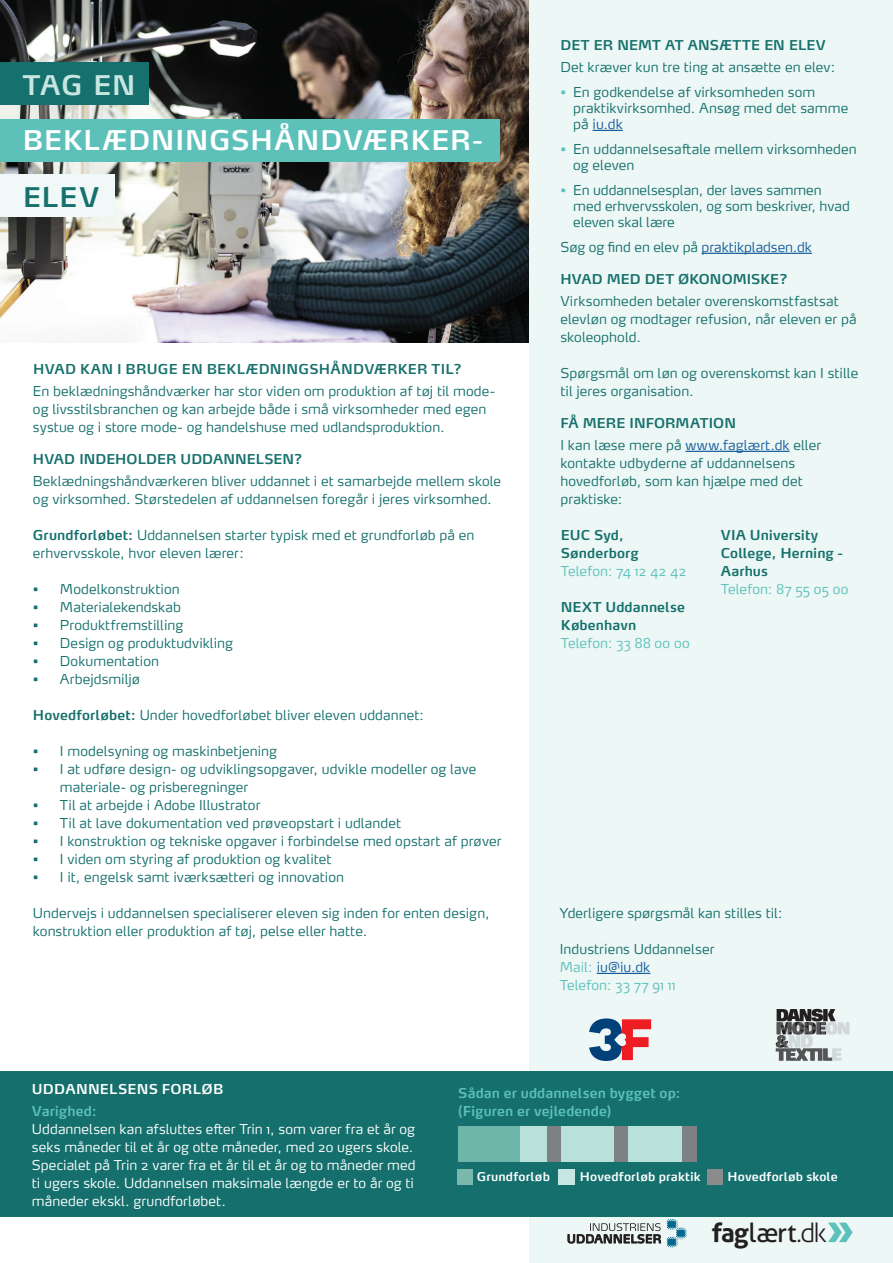
<style>
.page{position:relative;width:893px;height:1263px;background:#fff}
.page>*{position:absolute;margin:0;border:0;box-sizing:border-box;transform-origin:0 0}
.t1{font:600 27px "Max";letter-spacing:.035em;color:#fff}
.t2{font:600 27px "Max";color:#c7e6e1}
.t3{font:600 27px "Max";color:#16706d}
.t4{font:26.4px "Aller";color:#231f20}
.t5{font:300 13.5px/18px "Max OT";letter-spacing:.005em;color:#15706d}
.t6{font:300 13.5px/18px "Max OT";letter-spacing:.005em;color:#fff}
.t7{font:600 13.5px "Max";letter-spacing:.005em;color:#16706d}
.t8{font:600 13.5px/18px "Max OT";letter-spacing:.005em;color:#15706d}
.t9{font:600 13.5px/18px "Max OT";letter-spacing:.005em;color:#5cc0bb}
.t10{font:300 13.5px "Max OT";letter-spacing:.01em;color:#5cc0bb}
.t11{font:600 13.5px "Max OT";letter-spacing:.015em;color:#17716d}
.t12{font:600 13.5px "Max OT";letter-spacing:.015em;color:#fff}
.t13{font:600 12px "Max OT";letter-spacing:.015em;color:#fff}
.s1{font-weight:600;color:#16706d}
.s2{color:#5cc0bb}
.s3{color:#175d9e}
.s4{font-weight:700}
.s5{font-weight:300}
</style>
<div class="page">
<div style="left:529px;top:0;width:364px;height:1263px;background:#edf7f5"></div>
<div style="left:0;top:1071px;width:893px;height:146px;background:#15706d"></div>
<img style="left:0;top:0;width:529px;height:342px">
<hr style="left:593px;top:130px;width:30px;height:1px;background:#175d9e">
<hr style="left:702px;top:253px;width:110px;height:1px;background:#175d9e">
<hr style="left:685px;top:451px;width:105px;height:1px;background:#175d9e">
<svg style="left:828px;top:1222px;width:25px;height:20px"></svg>
<div style="left:0;top:63px;width:149px;height:42px;background:#16706d"></div>
<div style="left:0;top:175px;width:115px;height:42px;background:#f0f9f8"></div>
<svg style="left:567px;top:1223px;width:94px;height:21px"></svg>
<svg style="left:667px;top:1219px;width:20px;height:28px"></svg>
<div style="left:0;top:119px;width:500px;height:43px;background:#5dc1ba"></div>
<div style="left:558px;top:1169px;width:17px;height:15px;background:#c7e6e1"></div>
<div style="left:707px;top:1169px;width:16px;height:16px;background:#8c8b8b"></div>
<div style="left:457px;top:1170px;width:16px;height:15px;background:#7ab8ac"></div>
<svg style="left:776px;top:1009px;width:73px;height:52px"></svg>
<hr style="left:597px;top:973px;width:53px;height:1px;background:#175d9e">
<svg style="left:589px;top:1018px;width:62px;height:43px"></svg>
<div style="left:519px;top:1126px;width:28px;height:35px;background:#b8e1da"></div>
<div style="left:547px;top:1126px;width:14px;height:35px;background:#7d8183"></div>
<div style="left:561px;top:1126px;width:54px;height:35px;background:#b8e1da"></div>
<div style="left:615px;top:1126px;width:14px;height:35px;background:#7d8183"></div>
<div style="left:458px;top:1126px;width:61px;height:35px;background:#6eb6a9"></div>
<div style="left:629px;top:1126px;width:53px;height:35px;background:#b8e1da"></div>
<div style="left:682px;top:1126px;width:14px;height:35px;background:#7d8183"></div>
<h1 class="t2" style="left:23px;top:68px;width:114px">TAG EN</h1>
<h1 class="t1" style="left:23px;top:123px;width:462px">BEKLÆDNINGSHÅNDVÆRKER-</h1>
<h1 class="t3" style="left:23px;top:180px;width:78px">ELEV</h1>
<p class="t11" style="left:33px;top:360px;width:430px">HVAD KAN I BRUGE EN BEKLÆDNINGSHÅNDVÆRKER TIL?</p>
<p class="t5" style="left:33px;top:382px;width:464px">En beklædningshåndværker har stor viden om produktion af tøj til mode&shy;og livsstilsbranchen og kan arbejde både i små virksomheder med egen systue og i store mode- og handelshuse med udlandsproduktion.</p>
<p class="t7" style="left:33px;top:450px;width:271px">HVAD INDEHOLDER UDDANNELSEN?</p>
<p class="t5" style="left:33px;top:472px;width:470px">Beklædningshåndværkeren bliver uddannet i et samarbejde mellem skole og virksomhed. Størstedelen af uddannelsen foregår i jeres virksomhed.</p>
<p class="t5" style="left:33px;top:526px;width:443px"><span class="s1">Grundforløbet:</span> Uddannelsen starter typisk med et grundforløb på en erhvervsskole, hvor eleven lærer:</p>
<p class="t5" style="left:33px;top:580px;width:148px">• Modelkonstruktion</p>
<p class="t5" style="left:33px;top:598px;width:149px">• Materialekendskab</p>
<p class="t5" style="left:33px;top:616px;width:152px">• Produktfremstilling</p>
<p class="t5" style="left:33px;top:634px;width:202px">• Design og produktudvikling</p>
<p class="t5" style="left:33px;top:652px;width:128px">• Dokumentation</p>
<p class="t5" style="left:33px;top:670px;width:109px">• Arbejdsmiljø</p>
<p class="t5" style="left:33px;top:706px;width:393px"><span class="s1">Hovedforløbet:</span> Under hovedforløbet bliver eleven uddannet:</p>
<p class="t5" style="left:33px;top:742px;width:245px">• I modelsyning og maskinbetjening</p>
<p class="t5" style="left:60px;top:760px;width:418px;text-indent:-27px">• I at udføre design- og udviklingsopgaver, udvikle modeller og lave materiale- og prisberegninger</p>
<p class="t5" style="left:33px;top:796px;width:229px">• Til at arbejde i Adobe Illustrator</p>
<p class="t5" style="left:33px;top:814px;width:370px">• Til at lave dokumentation ved prøveopstart i udlandet</p>
<p class="t5" style="left:33px;top:832px;width:470px">• I konstruktion og tekniske opgaver i forbindelse med opstart af prøver</p>
<p class="t5" style="left:33px;top:850px;width:300px">• I viden om styring af produktion og kvalitet</p>
<p class="t5" style="left:33px;top:868px;width:313px">• I it, engelsk samt iværksætteri og innovation</p>
<p class="t5" style="left:33px;top:904px;width:458px">Undervejs i uddannelsen specialiserer eleven sig inden for enten design, konstruktion eller produktion af tøj, pelse eller hatte.</p>
<p class="t7" style="left:560px;top:36px;width:267px">DET ER NEMT AT ANSÆTTE EN ELEV</p>
<p class="t5" style="left:560px;top:58px;width:276px">Det kræver kun tre ting at ansætte en elev:</p>
<p class="t5" style="left:573px;top:84px;width:277px;line-height:16.2px;text-indent:-13px"><span class="s2">•</span> En godkendelse af virksomheden som praktikvirksomhed. Ansøg med det samme på <span class="s3">iu.dk</span></p>
<p class="t5" style="left:573px;top:141px;width:285px;line-height:16.2px;text-indent:-13px"><span class="s2">•</span> En uddannelsesaftale mellem virksomheden og eleven</p>
<p class="t5" style="left:573px;top:182px;width:278px;line-height:16.2px;text-indent:-13px"><span class="s2">•</span> En uddannelsesplan, der laves sammen med erhvervsskolen, og som beskriver, hvad eleven skal lære</p>
<p class="t5" style="left:560px;top:238px;width:253px">Søg og find en elev på <span class="s3">praktikpladsen.dk</span></p>
<p class="t7" style="left:560px;top:270px;width:229px">HVAD MED DET ØKONOMISKE?</p>
<p class="t5" style="left:560px;top:292px;width:298px">Virksomheden betaler overenskomstfastsat elevløn og modtager refusion, når eleven er på skoleophold.</p>
<p class="t5" style="left:560px;top:364px;width:299px">Spørgsmål om løn og overenskomst kan I stille til jeres organisation.</p>
<p class="t7" style="left:560px;top:414px;width:177px">FÅ MERE INFORMATION</p>
<p class="t5" style="left:560px;top:436px;width:262px">I kan læse mere på <span class="s3">www.faglært.dk</span> eller kontakte udbyderne af uddannelsens hovedforløb, som kan hjælpe med det praktiske:</p>
<p class="t8" style="left:561px;top:526px;width:79px">EUC Syd,<br>Sønderborg</p>
<p class="t10" style="left:561px;top:563px;width:127px">Telefon: 74 12 42 42</p>
<p class="t8" style="left:561px;top:598px;width:126px">NEXT Uddannelse<br>København</p>
<p class="t10" style="left:561px;top:635px;width:130px">Telefon: 33 88 00 00</p>
<p class="t8" style="left:721px;top:526px;width:124px">VIA University<br>College, Herning -<br>Aarhus</p>
<p class="t10" style="left:721px;top:581px;width:129px">Telefon: 87 55 05 00</p>
<p class="t5" style="left:560px;top:904px;width:225px">Yderligere spørgsmål kan stilles til:</p>
<p class="t5" style="left:560px;top:940px;width:156px">Industriens Uddannelser<br><span class="s2">Mail:</span> <span class="s3">iu@iu.dk<br></span><span class="s2">Telefon: 33 77 91 11</span></p>
<p class="t12" style="left:32px;top:1080px;width:193px">UDDANNELSENS FORLØB</p>
<p class="t9" style="left:32px;top:1102px;width:66px">Varighed:</p>
<p class="t6" style="left:32px;top:1120px;width:385px">Uddannelsen kan afsluttes efter Trin 1, som varer fra et år og seks måneder til et år og otte måneder, med 20 ugers skole.<br>Specialet på Trin 2 varer fra et år til et år og to måneder med ti ugers skole. Uddannelsen maksimale længde er to år og ti måneder ekskl. grundforløbet.</p>
<p class="t9" style="left:458px;top:1084px;width:224px">Sådan er uddannelsen bygget op: (Figuren er vejledende)</p>
<p class="t13" style="left:477px;top:1169px;width:75px">Grundforløb</p>
<p class="t13" style="left:580px;top:1169px;width:122px">Hovedforløb praktik</p>
<p class="t13" style="left:727px;top:1169px;width:112px">Hovedforløb skole</p>
<h2 class="t4" style="left:712px;top:1217px;width:116px"><span class="s4">fag</span>lært<span class="s5">.dk</span></h2>
</div>
